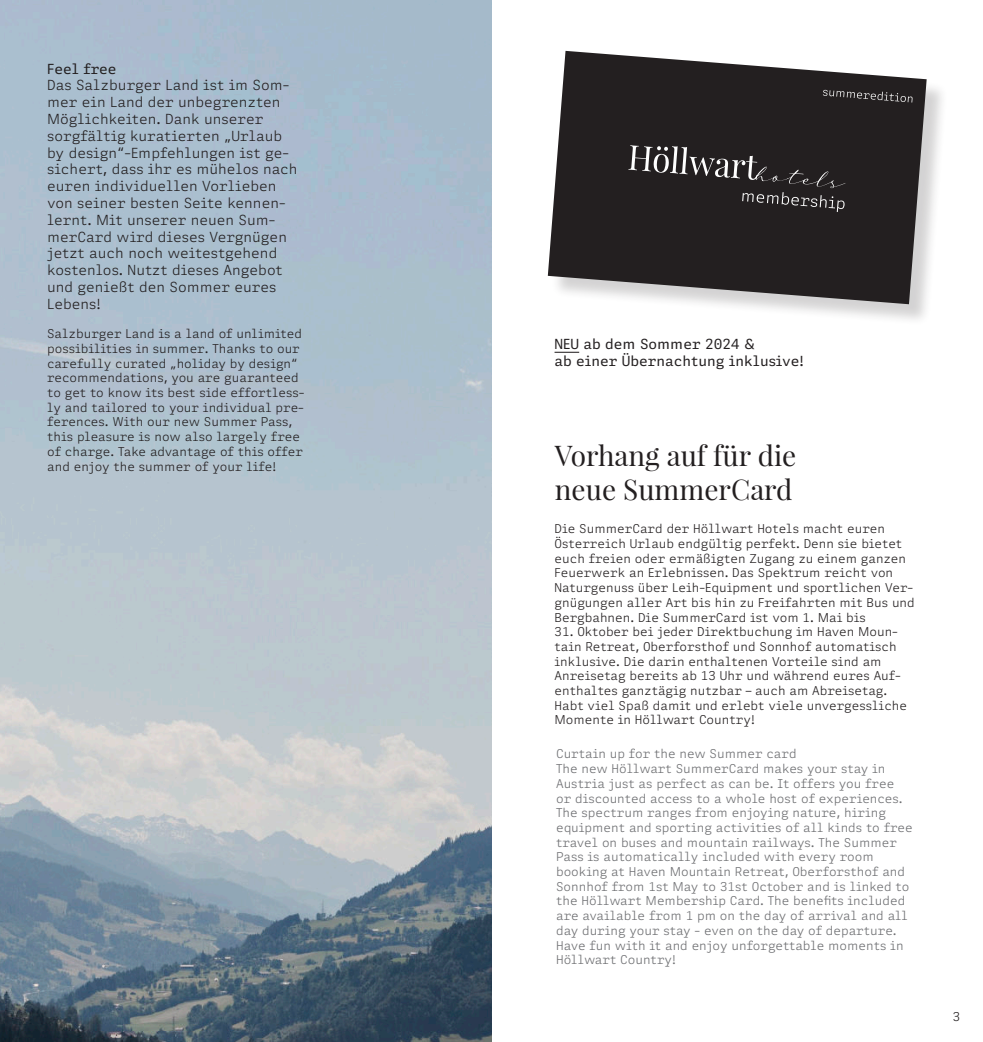
<style>
.page{position:relative;width:983px;height:1042px;background:#fff}
.page>*{position:absolute;margin:0;border:0;box-sizing:border-box;transform-origin:0 0}
.t1{font:28px/33.6px "Playfair Display";color:#231f20}
.t2{font:300 14px/16.8px "Adelle Mono Flex";color:#231f20}
.t3{font:14px/16.8px "Adelle Mono Flex";color:#231f20}
.t4{font:300 12.25px/14.7px "Adelle Mono Flex";color:#231f20}
.t5{font:300 12.25px/14.7px "Adelle Mono Flex";color:#6d6e71}
</style>
<div class="page">
<img style="left:0;top:0;width:491px;height:1042px">
<svg style="left:554px;top:352px;width:25px;height:1px"></svg>
<div style="left:550px;top:54px;width:398px;height:272px;background:#231f20;opacity:.2"></div>
<svg style="left:547px;top:51px;width:379px;height:253px;fill:#231f20"></svg>
<svg style="left:628px;top:145px;width:217px;height:67px"></svg>
<svg style="left:822px;top:90px;width:90px;height:13px"></svg>
<p class="t3" style="left:47px;top:60px;width:71px">Feel free</p>
<p class="t2" style="left:47px;top:77px;width:252px">Das Salzburger Land ist im Som&shy;mer ein Land der unbegrenzten<br>Möglichkeiten. Dank unserer sorgfältig kuratierten „Urlaub by design“-Empfehlungen ist ge&shy;sichert, dass ihr es mühelos nach euren individuellen Vorlieben von seiner besten Seite kennen&shy;lernt. Mit unserer neuen Sum&shy;merCard wird dieses Vergnügen jetzt auch noch weitestgehend kostenlos. Nutzt dieses Angebot und genießt den Sommer eures<br>Lebens!</p>
<p class="t4" style="left:47px;top:327px;width:259px">Salzburger Land is a land of unlimited possibilities in summer. Thanks to our carefully curated „holiday by design“ recommendations, you are guaranteed to get to know its best side effortless&shy;ly and tailored to your individual pre&shy;ferences. With our new Summer Pass, this pleasure is now also largely free of charge. Take advantage of this offer and enjoy the summer of your life!</p>
<p class="t3" style="left:554px;top:336px;width:250px">NEU ab dem Sommer 2024 &amp;<br>ab einer Übernachtung inklusive!</p>
<h1 class="t1" style="left:554px;top:441px;width:243px">Vorhang auf für die neue SummerCard</h1>
<p class="t4" style="left:554px;top:522px;width:361px">Die SummerCard der Höllwart Hotels macht euren Österreich Urlaub endgültig perfekt. Denn sie bietet euch freien oder ermäßigten Zugang zu einem ganzen Feuerwerk an Erlebnissen. Das Spektrum reicht von Naturgenuss über Leih-Equipment und sportlichen Ver&shy;gnügungen aller Art bis hin zu Freifahrten mit Bus und Bergbahnen. Die SummerCard ist vom 1. Mai bis</p>
<p class="t4" style="left:554px;top:624px;width:354px">31. Oktober bei jeder Direktbuchung im Haven Moun&shy;tain Retreat, Oberforsthof und Sonnhof automatisch inklusive. Die darin enthaltenen Vorteile sind am Anreisetag bereits ab 13 Uhr und während eures Auf&shy;enthaltes ganztägig nutzbar – auch am Abreisetag.<br>Habt viel Spaß damit und erlebt viele unvergessliche Momente in Höllwart Country!</p>
<p class="t5" style="left:556px;top:747px;width:358px">Curtain up for the new Summer card<br>The new Höllwart SummerCard makes your stay in Austria just as perfect as can be. It offers you free<br>or discounted access to a whole host of experiences.<br>The spectrum ranges from enjoying nature, hiring equipment and sporting activities of all kinds to free travel on buses and mountain railways. The Summer Pass is automatically included with every room booking at Haven Mountain Retreat, Oberforsthof and Sonnhof from 1st May to 31st October and is linked to the Höllwart Membership Card. The benefits included are available from 1 pm on the day of arrival and all day during your stay - even on the day of departure.<br>Have fun with it and enjoy unforgettable moments in Höllwart Country!</p>
<p class="t4" style="left:952px;top:1010px;width:9px">3</p>
</div>
